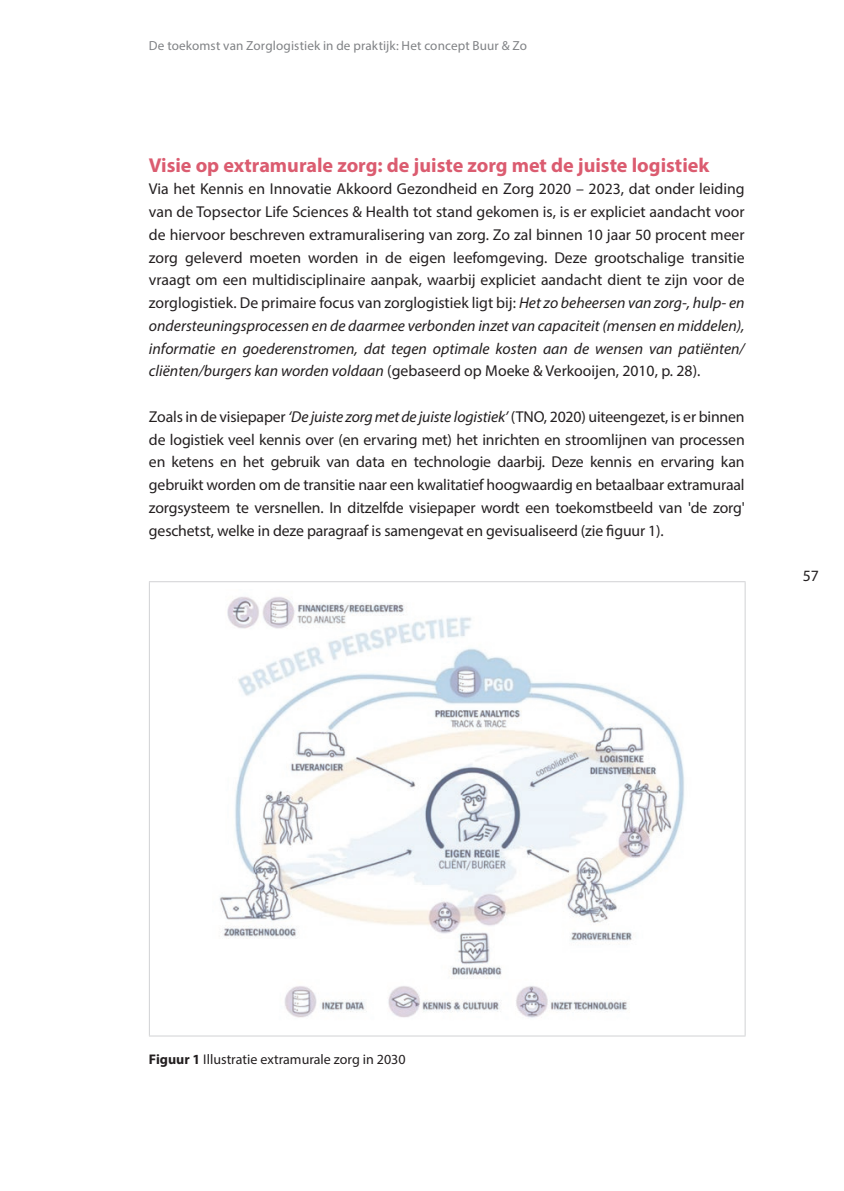
<style>
.page{position:relative;width:844px;height:1191px;background:#fff}
.page>*{position:absolute;margin:0;border:0;box-sizing:border-box;transform-origin:0 0}
.t1{font:700 20.12px "Myriad Pro";color:#db5c70}
.t2{font:15.75px/22.8px "Myriad Pro";letter-spacing:-.01em;color:#231f20;text-align:justify}
.t3{font:14px "Myriad Pro";color:#231f20}
.t4{font:13.12px "Myriad Pro";letter-spacing:.01em;color:#808285}
.s1{font-style:italic}
.s2{font-weight:700}
</style>
<div class="page">
<hr style="left:149px;top:581px;width:596px;height:1px;background:#d1d2d4">
<hr style="left:149px;top:582px;width:1px;height:453px;background:#d1d2d4">
<hr style="left:744px;top:582px;width:1px;height:453px;background:#d1d2d4">
<hr style="left:149px;top:1035px;width:596px;height:1px;background:#d1d2d4">
<img style="left:219px;top:597px;width:465px;height:421px">
<p class="t4" style="left:149px;top:38px;width:379px">De toekomst van Zorglogistiek in de praktijk: Het concept Buur &amp; Zo</p>
<p class="t1" style="left:149px;top:152px;width:562px">Visie op extramurale zorg: de juiste zorg met de juiste logistiek</p>
<p class="t2" style="left:149px;top:177px;width:597px">Via het Kennis en Innovatie Akkoord Gezondheid en Zorg 2020 – 2023, dat onder leiding van de Topsector Life Sciences &amp; Health tot stand gekomen is, is er expliciet aandacht voor de hiervoor beschreven extramuralisering van zorg. Zo zal binnen 10 jaar 50 procent meer zorg geleverd moeten worden in de eigen leefomgeving. Deze grootschalige transitie vraagt om een multidisciplinaire aanpak, waarbij expliciet aandacht dient te zijn voor de zorglogistiek. De primaire focus van zorglogistiek ligt bij: <span class="s1">Het zo beheersen van zorg-, hulp- en ondersteuningsprocessen en de daarmee verbonden inzet van capaciteit (mensen en middelen), informatie en goederenstromen, dat tegen optimale kosten aan de wensen van patiënten/ cliënten/burgers kan worden voldaan</span> (gebaseerd op Moeke &amp; Verkooijen, 2010, p. 28).</p>
<p class="t2" style="left:149px;top:405px;width:597px">Zoals in de visiepaper <span class="s1">‘De juiste zorg met de juiste logistiek’</span> (TNO, 2020) uiteengezet, is er binnen de logistiek veel kennis over (en ervaring met) het inrichten en stroomlijnen van processen en ketens en het gebruik van data en technologie daarbij. Deze kennis en ervaring kan gebruikt worden om de transitie naar een kwalitatief hoogwaardig en betaalbaar extramuraal zorgsysteem te versnellen. In ditzelfde visiepaper wordt een toekomstbeeld van 'de zorg' geschetst, welke in deze paragraaf is samengevat en gevisualiseerd (zie figuur 1).</p>
<p class="t2" style="left:802px;top:564px;width:18px">57</p>
<p class="t3" style="left:149px;top:1050px;width:258px"><span class="s2">Figuur 1</span> Illustratie extramurale zorg in 2030</p>
</div>
